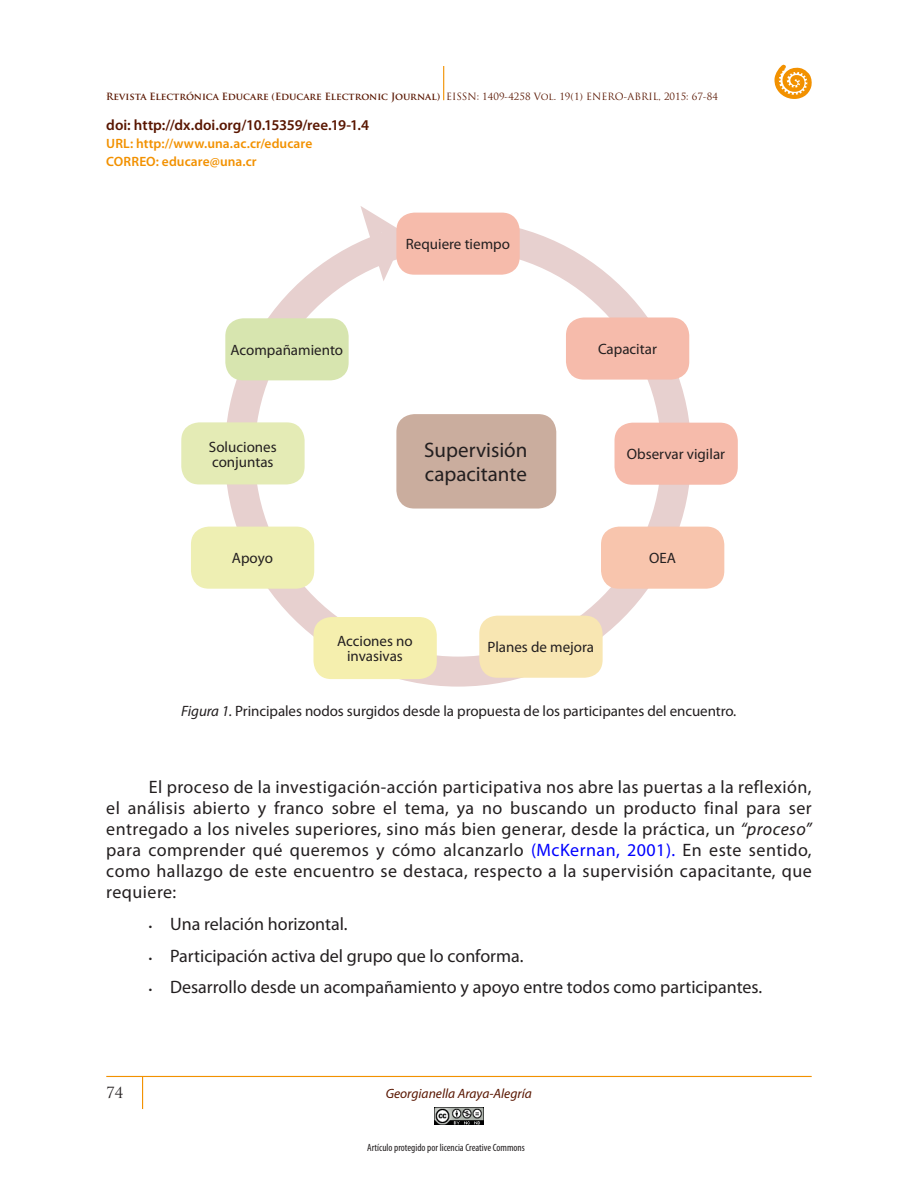
<style>
.page{position:relative;width:918px;height:1188px;background:#fff}
.page>*{position:absolute;margin:0;border:0;box-sizing:border-box;transform-origin:0 0}
.t1{font:21px/24px "Myriad Pro";color:#231f20}
.t2{font:18px/21px "Myriad Pro";color:#231f20;text-align:justify}
.t3{font:15px/15px "Myriad Pro";color:#231f20;text-align:center}
.t4{font:600 15px "Myriad Pro";color:#591600}
.t5{font:15px "Trajan Pro";color:#231f20}
.t6{font:600 13.5px/18px "Myriad Pro";letter-spacing:.005em;color:#f29100}
.t7{font:italic 13.5px "Myriad Pro";color:#591600}
.t8{font:condensed 10.5px "Myriad Pro";color:#231f20}
.t9{font:700 9.75px "Trajan Pro";color:#591600}
.s1{font-weight:400}
.s2{font-style:italic}
.s3{color:#00f}
.s4{font-size:12px}
</style>
<div class="page">
<hr style="left:106px;top:1076px;width:706px;height:1px;background:#f29100">
<hr style="left:142px;top:1076px;width:1px;height:33px;background:#f29100">
<svg style="left:106px;top:64px;width:706px;height:36px"></svg>
<img style="left:434px;top:1107px;width:50px;height:17px">
<div style="left:225px;top:220px;width:466px;height:467px;border:30px solid #e7d0cf;border-radius:50%"></div>
<svg style="left:350px;top:206px;width:63px;height:74px"></svg>
<div style="left:313px;top:617px;width:124px;height:62px;background:#f5efae;border-radius:18px"></div>
<div style="left:479px;top:616px;width:124px;height:62px;background:#f8e6b2;border-radius:18px"></div>
<div style="left:396px;top:213px;width:124px;height:62px;background:#f6bbab;border-radius:18px"></div>
<div style="left:225px;top:318px;width:124px;height:62px;background:#d7e5af;border-radius:18px"></div>
<div style="left:396px;top:414px;width:160px;height:95px;background:#caad9e;border-radius:18px"></div>
<div style="left:566px;top:317px;width:123px;height:63px;background:#f6bbab;border-radius:18px"></div>
<div style="left:191px;top:527px;width:123px;height:62px;background:#eeefb3;border-radius:18px"></div>
<div style="left:601px;top:527px;width:123px;height:62px;background:#f8c5ad;border-radius:18px"></div>
<div style="left:181px;top:422px;width:124px;height:62px;background:#e4ebb5;border-radius:18px"></div>
<div style="left:615px;top:423px;width:123px;height:62px;background:#f6bbab;border-radius:18px"></div>
<p class="t9" style="left:106px;top:90px;width:613px">Revista Electrónica Educare (Educare Electronic Journal) <span class="s1">EISSN: 1409-4258 Vol. 19(1) ENERO-ABRIL, 2015: 67-84</span></p>
<p class="t4" style="left:106px;top:115px;width:264px">doi: http://dx.doi.org/10.15359/ree.19-1.4</p>
<p class="t6" style="left:106px;top:134px;width:208px">URL: http://www.una.ac.cr/educare<br>CORREO: educare@una.cr</p>
<p class="t3" style="left:231px;top:342px;width:114px">Acompañamiento</p>
<p class="t3" style="left:406px;top:236px;width:106px">Requiere tiempo</p>
<p class="t3" style="left:598px;top:341px;width:60px">Capacitar</p>
<p class="t3" style="left:209px;top:439px;width:69px;text-align:left">Soluciones conjuntas</p>
<p class="t3" style="left:627px;top:447px;width:100px">Observar vigilar</p>
<p class="t1" style="left:424px;top:438px;width:105px">Supervisión capacitante</p>
<p class="t3" style="left:232px;top:551px;width:42px">Apoyo</p>
<p class="t3" style="left:649px;top:551px;width:28px">OEA</p>
<p class="t3" style="left:337px;top:633px;width:77px">Acciones no invasivas</p>
<p class="t3" style="left:487px;top:640px;width:108px">Planes de mejora</p>
<p class="t3" style="left:181px;top:703px;width:557px"><span class="s2">Figura 1.</span> Principales nodos surgidos desde la propuesta de los participantes del encuentro.</p>
<p class="t2" style="left:106px;top:776px;width:707px;text-indent:43px">El proceso de la investigación-acción participativa nos abre las puertas a la reflexión, el análisis abierto y franco sobre el tema, ya no buscando un producto final para ser entregado a los niveles superiores, sino más bien generar, desde la práctica, un <span class="s2">“proceso” </span>para comprender qué queremos y cómo alcanzarlo <span class="s3">(McKernan, 2001).</span> En este sentido, como hallazgo de este encuentro se destaca, respecto a la supervisión capacitante, que requiere:</p>
<p class="t2" style="left:149px;top:913px;width:200px"><span class="s4">•</span> Una relación horizontal.</p>
<p class="t2" style="left:149px;top:945px;width:376px"><span class="s4">•</span> Participación activa del grupo que lo conforma.</p>
<p class="t2" style="left:149px;top:976px;width:615px"><span class="s4">•</span> Desarrollo desde un acompañamiento y apoyo entre todos como participantes.</p>
<p class="t5" style="left:106px;top:1083px;width:19px">74</p>
<p class="t7" style="left:386px;top:1085px;width:148px">Georgianella Araya-Alegría</p>
<p class="t8" style="left:367px;top:1141px;width:159px">Artículo protegido por licencia Creative Commons</p>
</div>
